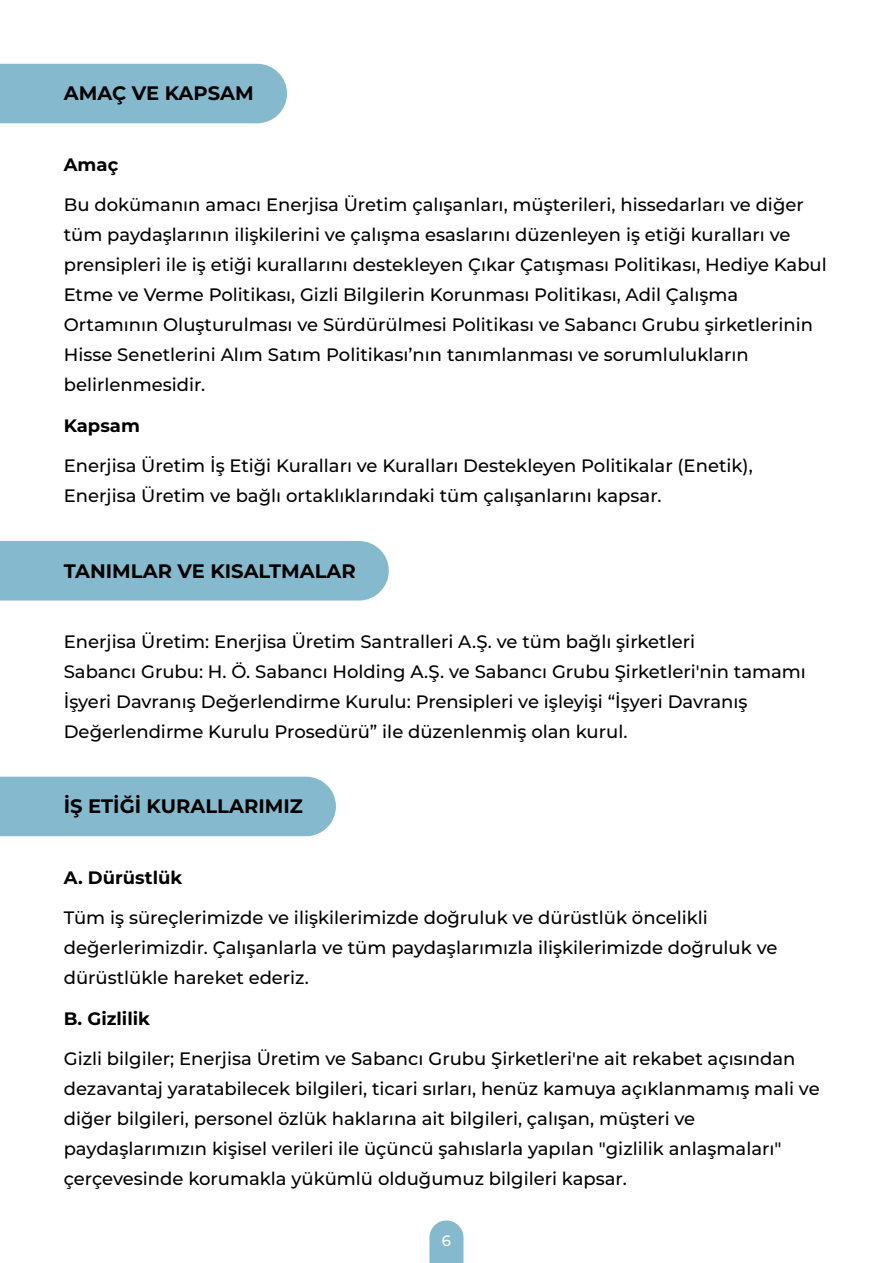
<style>
.page{position:relative;width:893px;height:1263px;background:#fff}
.page>*{position:absolute;margin:0;border:0;box-sizing:border-box;transform-origin:0 0}
.t1{font:700 19.5px "Montserrat";color:#000}
.t2{font:500 18px/30px "Montserrat";color:#000}
.t3{font:700 18px "Montserrat";color:#000}
.t4{font:500 15px "Montserrat";color:#fff}
</style>
<div class="page">
<div style="left:0;top:64px;width:287px;height:59px;background:#85bace"></div>
<div style="left:0;top:541px;width:389px;height:59px;background:#85bace"></div>
<div style="left:0;top:777px;width:336px;height:59px;background:#85bace"></div>
<svg style="left:429px;top:1220px;width:34px;height:43px"></svg>
<p class="t1" style="left:64px;top:79px;width:192px">AMAÇ VE KAPSAM</p>
<p class="t3" style="left:64px;top:151px;width:56px">Amaç</p>
<p class="t2" style="left:64px;top:189px;width:764px">Bu dokümanın amacı Enerjisa Üretim çalışanları, müşterileri, hissedarları ve diğer tüm paydaşlarının ilişkilerini ve çalışma esaslarını düzenleyen iş etiği kuralları ve prensipleri ile iş etiği kurallarını destekleyen Çıkar Çatışması Politikası, Hediye Kabul Etme ve Verme Politikası, Gizli Bilgilerin Korunması Politikası, Adil Çalışma Ortamının Oluşturulması ve Sürdürülmesi Politikası ve Sabancı Grubu şirketlerinin Hisse Senetlerini Alım Satım Politikası’nın tanımlanması ve sorumlulukların belirlenmesidir.</p>
<p class="t3" style="left:64px;top:412px;width:78px">Kapsam</p>
<p class="t2" style="left:64px;top:450px;width:690px">Enerjisa Üretim İş Etiği Kuralları ve Kuralları Destekleyen Politikalar (Enetik),<br>Enerjisa Üretim ve bağlı ortaklıklarındaki tüm çalışanlarını kapsar.</p>
<p class="t1" style="left:64px;top:557px;width:294px">TANIMLAR VE KISALTMALAR</p>
<p class="t2" style="left:64px;top:626px;width:744px">Enerjisa Üretim: Enerjisa Üretim Santralleri A.Ş. ve tüm bağlı şirketleri<br>Sabancı Grubu: H. Ö. Sabancı Holding A.Ş. ve Sabancı Grubu Şirketleri'nin tamamı İşyeri Davranış Değerlendirme Kurulu: Prensipleri ve işleyişi “İşyeri Davranış Değerlendirme Kurulu Prosedürü” ile düzenlenmiş olan kurul.</p>
<p class="t1" style="left:64px;top:792px;width:241px">İŞ ETİĞİ KURALLARIMIZ</p>
<p class="t3" style="left:64px;top:864px;width:120px">A. Dürüstlük</p>
<p class="t2" style="left:64px;top:902px;width:715px">Tüm iş süreçlerimizde ve ilişkilerimizde doğruluk ve dürüstlük öncelikli değerlerimizdir. Çalışanlarla ve tüm paydaşlarımızla ilişkilerimizde doğruluk ve dürüstlükle hareket ederiz.</p>
<p class="t3" style="left:64px;top:1005px;width:88px">B. Gizlilik</p>
<p class="t2" style="left:64px;top:1043px;width:757px">Gizli bilgiler; Enerjisa Üretim ve Sabancı Grubu Şirketleri'ne ait rekabet açısından dezavantaj yaratabilecek bilgileri, ticari sırları, henüz kamuya açıklanmamış mali ve diğer bilgileri, personel özlük haklarına ait bilgileri, çalışan, müşteri ve paydaşlarımızın kişisel verileri ile üçüncü şahıslarla yapılan "gizlilik anlaşmaları" çerçevesinde korumakla yükümlü olduğumuz bilgileri kapsar.</p>
<p class="t4" style="left:442px;top:1230px;width:11px">6</p>
</div>
